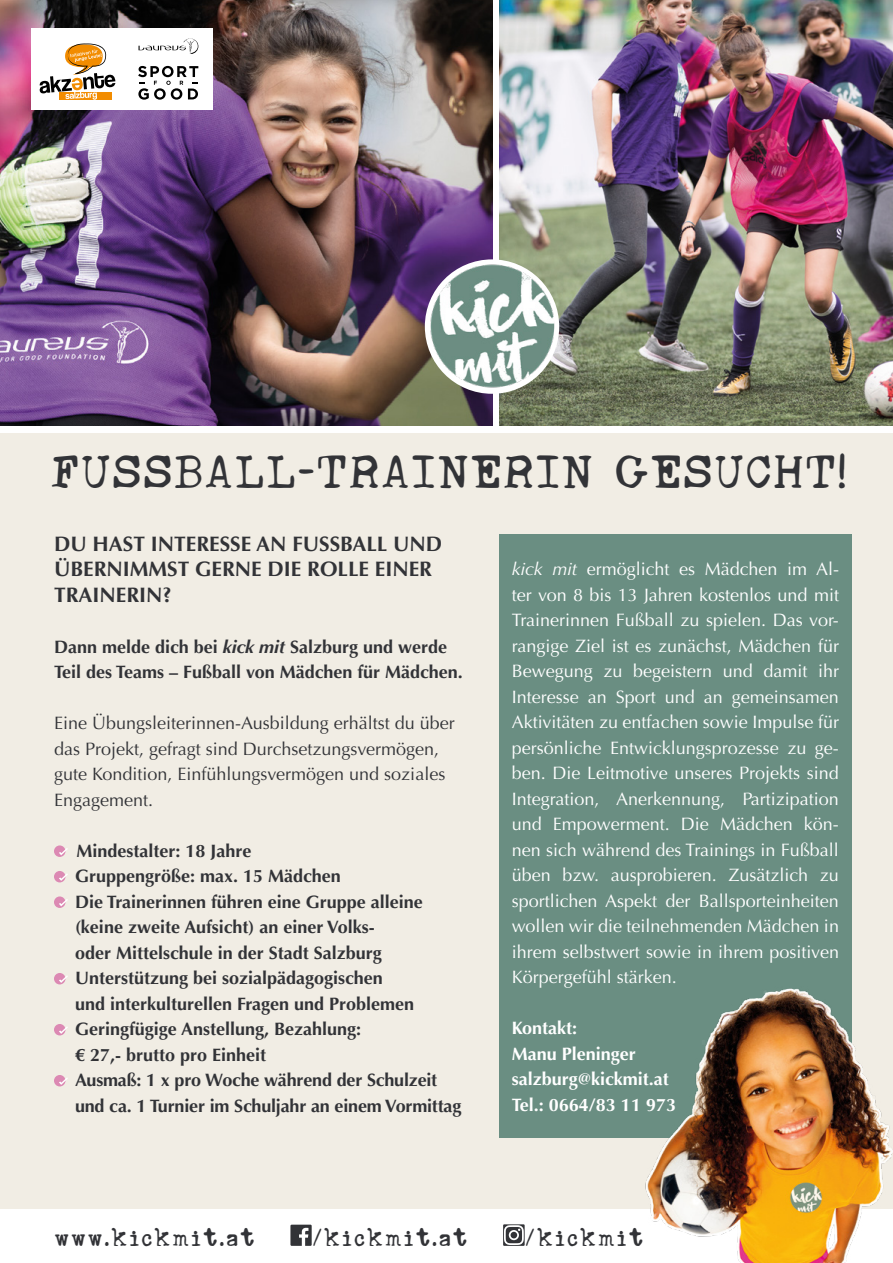
<style>
.page{position:relative;width:893px;height:1263px;background:#fff}
.page>*{position:absolute;margin:0;border:0;box-sizing:border-box;transform-origin:0 0}
.t1{font:43.5px "Anas Rusty Typewriter";letter-spacing:-.04em;color:#323337}
.t2{font:23.25px "Anas Rusty Typewriter";color:#323337}
.t3{font:700 21px/25.5px "Optima";color:#323337}
.t4{font:18px/25.5px "Optima";color:#fff;text-align:justify}
.t5{font:700 18px/25.5px "Optima";color:#323337}
.t6{font:18px/25.5px "Optima";color:#323337}
.t7{font:700 18px/25.5px "Optima";color:#fff}
.s1{font-style:italic}
</style>
<div class="page">
<img style="left:499px;top:0;width:394px;height:426px">
<img style="left:0;top:0;width:492px;height:426px">
<div style="left:0;top:433px;width:893px;height:776px;background:#f1ede4"></div>
<div style="left:54px;top:845px;width:11px;height:12px;background:#dc89b3;border-radius:50%"></div>
<svg style="left:59px;top:848px;width:9px;height:7px"></svg>
<div style="left:54px;top:871px;width:11px;height:11px;background:#dc89b3;border-radius:50%"></div>
<svg style="left:59px;top:873px;width:9px;height:8px"></svg>
<div style="left:54px;top:896px;width:11px;height:12px;background:#dc89b3;border-radius:50%"></div>
<svg style="left:59px;top:899px;width:9px;height:7px"></svg>
<div style="left:54px;top:973px;width:11px;height:11px;background:#dc89b3;border-radius:50%"></div>
<svg style="left:59px;top:975px;width:9px;height:8px"></svg>
<div style="left:54px;top:1024px;width:11px;height:11px;background:#dc89b3;border-radius:50%"></div>
<svg style="left:59px;top:1026px;width:9px;height:8px"></svg>
<div style="left:54px;top:1075px;width:11px;height:11px;background:#dc89b3;border-radius:50%"></div>
<svg style="left:59px;top:1077px;width:9px;height:8px"></svg>
<div style="left:499px;top:534px;width:352px;height:603px;background:#6a8e82"></div>
<img style="left:629px;top:944px;width:264px;height:319px">
<div style="left:425px;top:259px;width:134px;height:135px;background:#fff;border-radius:50%"></div>
<img style="left:429px;top:262px;width:126px;height:125px">
<svg style="left:290px;top:1225px;width:22px;height:21px"></svg>
<svg style="left:503px;top:1224px;width:22px;height:22px"></svg>
<div style="left:31px;top:28px;width:182px;height:82px;background:#fff"></div>
<svg style="left:40px;top:44px;width:75px;height:56px"></svg>
<svg style="left:138px;top:66px;width:60px;height:34px"></svg>
<svg style="left:139px;top:39px;width:59px;height:15px"></svg>
<h1 class="t1" style="left:49px;top:444px;width:801px">FUSSBALL-TRAINERIN GESUCHT!</h1>
<p class="t3" style="left:54px;top:531px;width:390px">DU HAST INTERESSE AN FUSSBALL UND<br>ÜBERNIMMST GERNE DIE ROLLE EINER<br>TRAINERIN?</p>
<p class="t5" style="left:54px;top:634px;width:410px">Dann melde dich bei <span class="s1">kick mit</span> Salzburg und werde<br>Teil des Teams – Fußball von Mädchen für Mädchen.</p>
<p class="t6" style="left:54px;top:711px;width:402px">Eine Übungsleiterinnen-Ausbildung erhältst du über das Projekt, gefragt sind Durchsetzungsvermögen, gute Kondition, Einfühlungsvermögen und soziales Engagement.</p>
<p class="t5" style="left:75px;top:838px;width:388px">Mindestalter: 18 Jahre<br>Gruppengröße: max. 15 Mädchen<br>Die Trainerinnen führen eine Gruppe alleine (keine zweite Aufsicht) an einer Volks-<br>oder Mittelschule in der Stadt Salzburg Unterstützung bei sozialpädagogischen<br>und interkulturellen Fragen und Problemen Geringfügige Anstellung, Bezahlung:<br>€ 27,- brutto pro Einheit<br>Ausmaß: 1 x pro Woche während der Schulzeit und ca. 1 Turnier im Schuljahr an einem Vormittag</p>
<p class="t4" style="left:512px;top:556px;width:329px"><span class="s1">kick mit</span> ermöglicht es Mädchen im Al&shy;ter von 8 bis 13 Jahren kostenlos und mit Trainerinnen Fußball zu spielen. Das vor&shy;rangige Ziel ist es zunächst, Mädchen für Bewegung zu begeistern und damit ihr Interesse an Sport und an gemeinsamen Aktivitäten zu entfachen sowie Impulse für persönliche Entwicklungsprozesse zu ge&shy;ben. Die Leitmotive unseres Projekts sind Integration, Anerkennung, Partizipation und Empowerment. Die Mädchen kön&shy;nen sich während des Trainings in Fußball üben bzw. ausprobieren. Zusätzlich zu sportlichen Aspekt der Ballsporteinheiten wollen wir die teilnehmenden Mädchen in ihrem selbstwert sowie in ihrem positiven Körpergefühl stärken.</p>
<p class="t7" style="left:512px;top:1016px;width:166px">Kontakt:<br>Manu Pleninger salzburg@kickmit.at<br>Tel.: 0664/83 11 973</p>
<p class="t2" style="left:54px;top:1223px;width:203px">www.kickmit.at</p>
<p class="t2" style="left:312px;top:1223px;width:158px">/kickmit.at</p>
<p class="t2" style="left:525px;top:1223px;width:121px">/kickmit</p>
</div>
